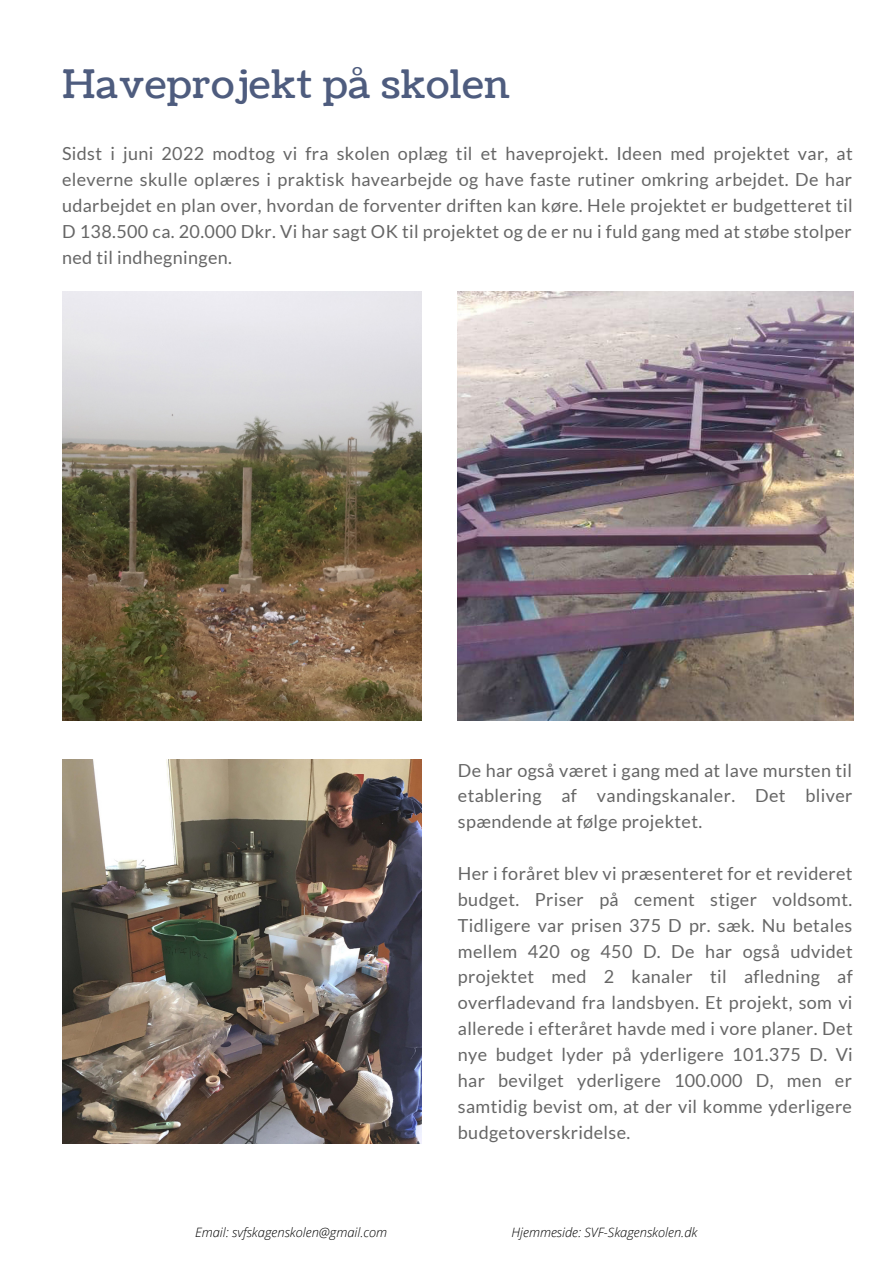
<style>
.page{position:relative;width:893px;height:1264px;background:#fff}
.page>*{position:absolute;margin:0;border:0;box-sizing:border-box;transform-origin:0 0}
.t1{font:39px "Coustard";letter-spacing:.02em;color:#4e5c7e}
.t2{font:18px/25.8px "Lato";letter-spacing:.02em;color:#666;text-align:justify}
.t3{font:italic 300 12.9px "Open Sans";color:#000}
</style>
<div class="page">
<img style="left:62px;top:291px;width:360px;height:429px">
<img style="left:62px;top:759px;width:360px;height:384px">
<img style="left:458px;top:291px;width:395px;height:429px">
<h1 class="t1" style="left:62px;top:58px;width:449px">Haveprojekt på skolen</h1>
<p class="t2" style="left:62px;top:140px;width:792px">Sidst i juni 2022 modtog vi fra skolen oplæg til et haveprojekt. Ideen med projektet var, at eleverne skulle oplæres i praktisk havearbejde og have faste rutiner omkring arbejdet. De har udarbejdet en plan over, hvordan de forventer driften kan køre. Hele projektet er budgetteret til D 138.500 ca. 20.000 Dkr. Vi har sagt OK til projektet og de er nu i fuld gang med at støbe stolper ned til indhegningen.</p>
<p class="t2" style="left:458px;top:756px;width:396px">De har også været i gang med at lave mursten til etablering af vandingskanaler. Det bliver spændende at følge projektet.</p>
<p class="t2" style="left:458px;top:860px;width:396px">Her i foråret blev vi præsenteret for et revideret budget. Priser på cement stiger voldsomt.<br>Tidligere var prisen 375 D pr. sæk. Nu betales mellem 420 og 450 D. De har også udvidet projektet med 2 kanaler til afledning af overfladevand fra landsbyen. Et projekt, som vi allerede i efteråret havde med i vore planer. Det nye budget lyder på yderligere 101.375 D. Vi har bevilget yderligere 100.000 D, men er samtidig bevist om, at der vil komme yderligere budgetoverskridelse.</p>
<p class="t3" style="left:195px;top:1223px;width:194px">Email: svfskagenskolen@gmail.com</p>
<p class="t3" style="left:511px;top:1223px;width:187px">Hjemmeside: SVF-Skagenskolen.dk</p>
</div>
